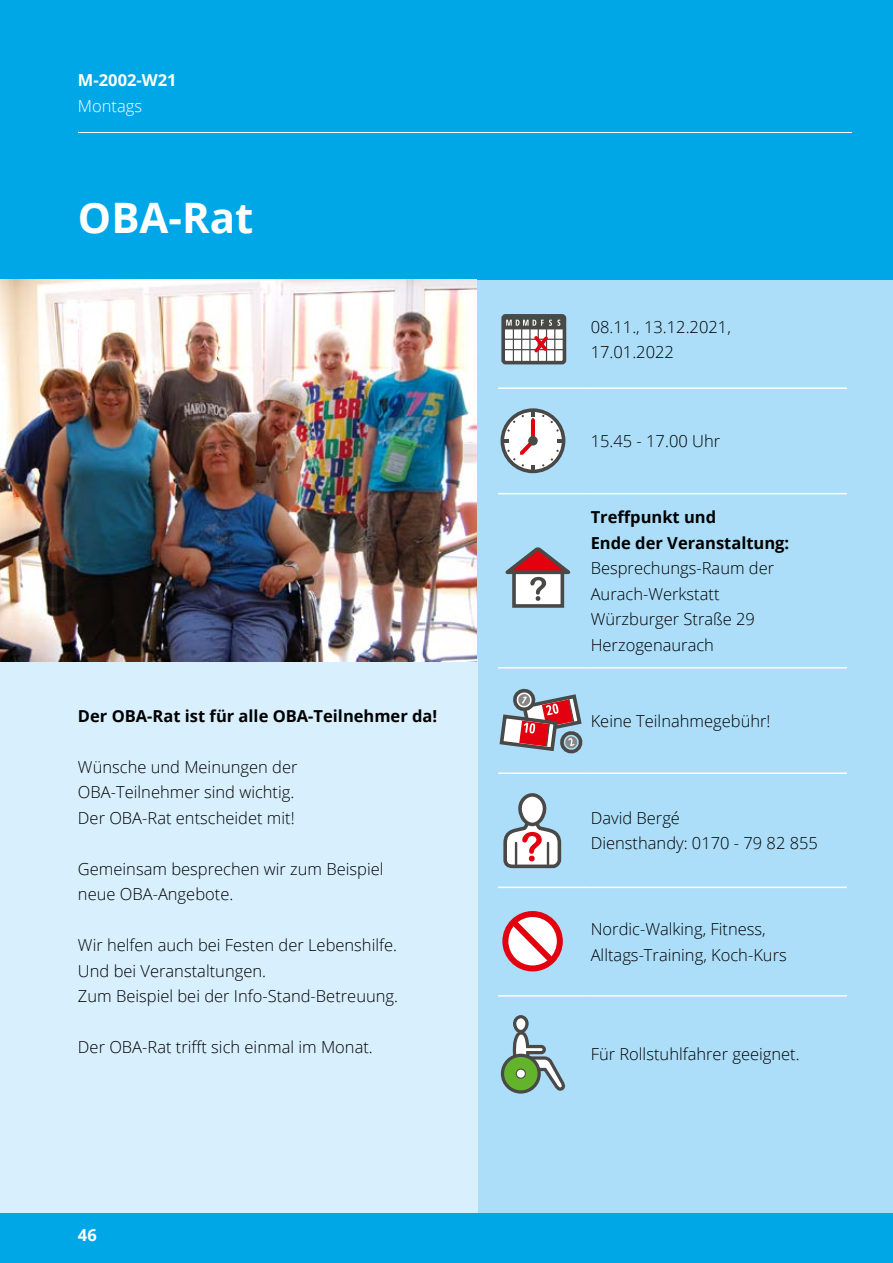
<style>
.page{position:relative;width:893px;height:1263px;background:#fff}
.page>*{position:absolute;margin:0;border:0;box-sizing:border-box;transform-origin:0 0}
.t1{font:700 42px "Open Sans";color:#fff}
.t2{font:300 16.5px/25.5px "Open Sans";color:#000}
.t3{font:700 16.5px/25.5px "Open Sans";color:#000}
.t4{font:700 16.5px "Open Sans";color:#fff}
.t5{font:300 16.5px "Open Sans";color:#fff}
</style>
<div class="page">
<div style="left:477px;top:280px;width:416px;height:983px;background:#acdef9"></div>
<div style="left:0;top:659px;width:477px;height:554px;background:#d8effd"></div>
<div style="left:0;top:0;width:893px;height:280px;background:#00a7e7"></div>
<div style="left:0;top:1213px;width:893px;height:50px;background:#00a7e7"></div>
<img style="left:0;top:280px;width:476px;height:382px">
<hr style="left:78px;top:132px;width:774px;height:1px;background:#fff">
<hr style="left:498px;top:387px;width:93px;height:2px;background:#fff">
<hr style="left:591px;top:387px;width:256px;height:2px;background:#fff">
<hr style="left:498px;top:493px;width:93px;height:1px;background:#fff">
<hr style="left:591px;top:493px;width:256px;height:1px;background:#fff">
<hr style="left:498px;top:667px;width:93px;height:1px;background:#fff">
<hr style="left:591px;top:667px;width:256px;height:1px;background:#fff">
<hr style="left:498px;top:772px;width:93px;height:2px;background:#fff">
<hr style="left:591px;top:772px;width:256px;height:2px;background:#fff">
<hr style="left:498px;top:887px;width:93px;height:1px;background:#fff">
<hr style="left:591px;top:887px;width:256px;height:1px;background:#fff">
<hr style="left:498px;top:995px;width:93px;height:1px;background:#fff">
<hr style="left:591px;top:995px;width:256px;height:1px;background:#fff">
<svg style="left:501px;top:314px;width:66px;height:51px;background:#a19b9c"></svg>
<svg style="left:500px;top:408px;width:66px;height:66px"></svg>
<svg style="left:505px;top:547px;width:66px;height:61px"></svg>
<svg style="left:499px;top:688px;width:84px;height:66px"></svg>
<svg style="left:503px;top:793px;width:59px;height:76px"></svg>
<svg style="left:502px;top:911px;width:61px;height:61px"></svg>
<svg style="left:500px;top:1015px;width:65px;height:79px"></svg>
<p class="t4" style="left:78px;top:69px;width:100px">M-2002-W21</p>
<p class="t5" style="left:78px;top:94px;width:66px">Montags</p>
<h1 class="t1" style="left:78px;top:188px;width:177px">OBA-Rat</h1>
<p class="t3" style="left:78px;top:703px;width:361px">Der OBA-Rat ist für alle OBA-Teilnehmer da!</p>
<p class="t2" style="left:78px;top:753px;width:221px">Wünsche und Meinungen der<br>OBA-Teilnehmer sind wichtig.<br>Der OBA-Rat entscheidet mit!</p>
<p class="t2" style="left:78px;top:855px;width:307px">Gemeinsam besprechen wir zum Beispiel neue OBA-Angebote.</p>
<p class="t2" style="left:78px;top:932px;width:322px">Wir helfen auch bei Festen der Lebenshilfe.<br>Und bei Veranstaltungen.<br>Zum Beispiel bei der Info-Stand-Betreuung.</p>
<p class="t2" style="left:78px;top:1034px;width:296px">Der OBA-Rat trifft sich einmal im Monat.</p>
<p class="t4" style="left:78px;top:1223px;width:20px">46</p>
<p class="t2" style="left:591px;top:314px;width:142px">08.11., 13.12.2021,<br>17.01.2022</p>
<p class="t2" style="left:591px;top:428px;width:131px">15.45 - 17.00 Uhr</p>
<p class="t3" style="left:591px;top:504px;width:200px">Treffpunkt und<br>Ende der Veranstaltung:</p>
<p class="t2" style="left:591px;top:555px;width:185px">Besprechungs-Raum der<br>Aurach-Werkstatt<br>Würzburger Straße 29<br>Herzogenaurach</p>
<p class="t2" style="left:591px;top:708px;width:181px">Keine Teilnahmegebühr!</p>
<p class="t2" style="left:591px;top:805px;width:229px">David Bergé<br>Diensthandy: 0170 - 79 82 855</p>
<p class="t2" style="left:591px;top:916px;width:198px">Nordic-Walking, Fitness,<br>Alltags-Training, Koch-Kurs</p>
<p class="t2" style="left:591px;top:1041px;width:211px">Für Rollstuhlfahrer geeignet.</p>
</div>
